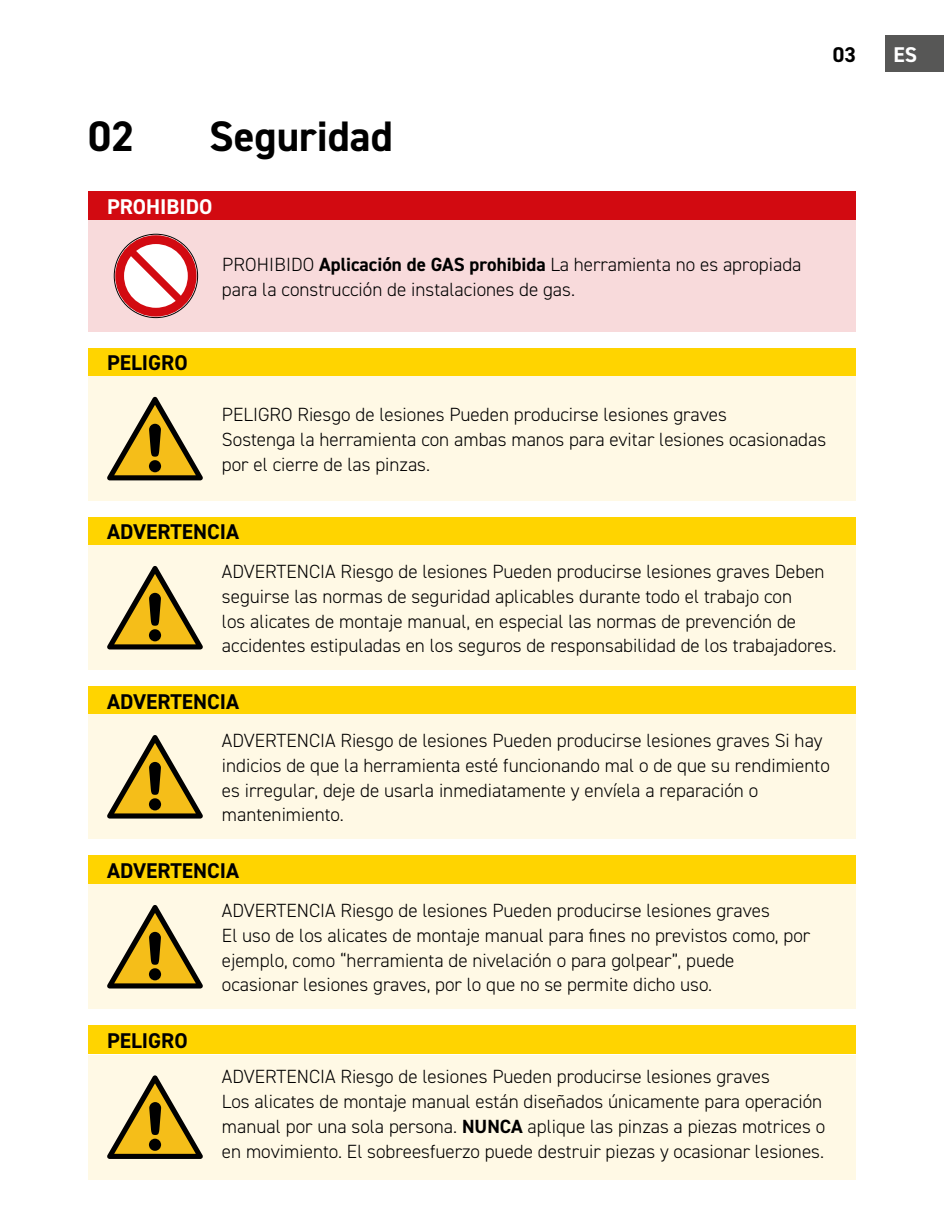
<style>
.page{position:relative;width:944px;height:1225px;background:#fff}
.page>*{position:absolute;margin:0;border:0;box-sizing:border-box;transform-origin:0 0}
.t1{font:700 42.75px "DIN2014";color:#000}
.t2{font:700 21.38px "DIN2014";color:#000}
.t3{font:700 21.38px "DIN2014";color:#fff}
.t4{font:300 19.12px/24.8px "DIN2014";color:#000}
.s1{font-weight:700}
</style>
<div class="page">
<div style="left:88px;top:348px;width:768px;height:28px;background:#ffd400"></div>
<div style="left:88px;top:376px;width:768px;height:125px;background:#fff9e5"></div>
<svg style="left:107px;top:397px;width:96px;height:83px"></svg>
<div style="left:88px;top:517px;width:768px;height:28px;background:#ffd400"></div>
<div style="left:88px;top:545px;width:768px;height:125px;background:#fff9e5"></div>
<svg style="left:107px;top:566px;width:96px;height:83px"></svg>
<div style="left:88px;top:855px;width:768px;height:28px;background:#ffd400"></div>
<div style="left:88px;top:884px;width:768px;height:125px;background:#fff9e5"></div>
<svg style="left:107px;top:905px;width:96px;height:83px"></svg>
<div style="left:88px;top:686px;width:768px;height:28px;background:#ffd400"></div>
<div style="left:88px;top:714px;width:768px;height:125px;background:#fff9e5"></div>
<svg style="left:107px;top:735px;width:96px;height:83px"></svg>
<div style="left:88px;top:1025px;width:768px;height:28px;background:#ffd400"></div>
<div style="left:88px;top:1055px;width:768px;height:124px;background:#fff9e5"></div>
<svg style="left:107px;top:1075px;width:96px;height:84px"></svg>
<div style="left:88px;top:191px;width:768px;height:29px;background:#d20a11"></div>
<div style="left:88px;top:220px;width:768px;height:112px;background:#f8dadb"></div>
<div style="left:115px;top:235px;width:82px;height:81px;border:9px solid #d20a11;border-radius:50%"></div>
<svg style="left:119px;top:239px;width:74px;height:73px;background:#e8989a"></svg>
<div style="left:885px;top:35px;width:59px;height:36px;background:#575756"></div>
<p class="t2" style="left:833px;top:40px;width:25px">03</p>
<p class="t3" style="left:894px;top:40px;width:25px">ES</p>
<h1 class="t1" style="left:88px;top:108px;width:48px">02</h1>
<h1 class="t1" style="left:209px;top:108px;width:185px">Seguridad</h1>
<p class="t3" style="left:107px;top:192px;width:107px">PROHIBIDO</p>
<p class="t4" style="left:222px;top:252px;width:581px">PROHIBIDO <span class="s1">Aplicación de GAS prohibida</span> La herramienta no es apropiada para la construcción de instalaciones de gas.</p>
<p class="t2" style="left:107px;top:349px;width:82px">PELIGRO</p>
<p class="t4" style="left:222px;top:402px;width:606px">PELIGRO Riesgo de lesiones Pueden producirse lesiones graves<br>Sostenga la herramienta con ambas manos para evitar lesiones ocasionadas por el cierre de las pinzas.</p>
<p class="t2" style="left:107px;top:518px;width:134px">ADVERTENCIA</p>
<p class="t4" style="left:222px;top:559px;width:616px">ADVERTENCIA Riesgo de lesiones Pueden producirse lesiones graves Deben seguirse las normas de seguridad aplicables durante todo el trabajo con<br>los alicates de montaje manual, en especial las normas de prevención de accidentes estipuladas en los seguros de responsabilidad de los trabajadores.</p>
<p class="t2" style="left:107px;top:687px;width:134px">ADVERTENCIA</p>
<p class="t4" style="left:222px;top:728px;width:609px">ADVERTENCIA Riesgo de lesiones Pueden producirse lesiones graves Si hay indicios de que la herramienta esté funcionando mal o de que su rendimiento es irregular, deje de usarla inmediatamente y envíela a reparación o mantenimiento.</p>
<p class="t2" style="left:107px;top:856px;width:134px">ADVERTENCIA</p>
<p class="t2" style="left:107px;top:1026px;width:82px">PELIGRO</p>
<p class="t4" style="left:222px;top:898px;width:590px">ADVERTENCIA Riesgo de lesiones Pueden producirse lesiones graves<br>El uso de los alicates de montaje manual para fines no previstos como, por ejemplo, como “herramienta de nivelación o para golpear”, puede ocasionar lesiones graves, por lo que no se permite dicho uso.</p>
<p class="t4" style="left:222px;top:1064px;width:605px">ADVERTENCIA Riesgo de lesiones Pueden producirse lesiones graves<br>Los alicates de montaje manual están diseñados únicamente para operación manual por una sola persona. <span class="s1">NUNCA</span> aplique las pinzas a piezas motrices o en movimiento. El sobreesfuerzo puede destruir piezas y ocasionar lesiones.</p>
</div>
